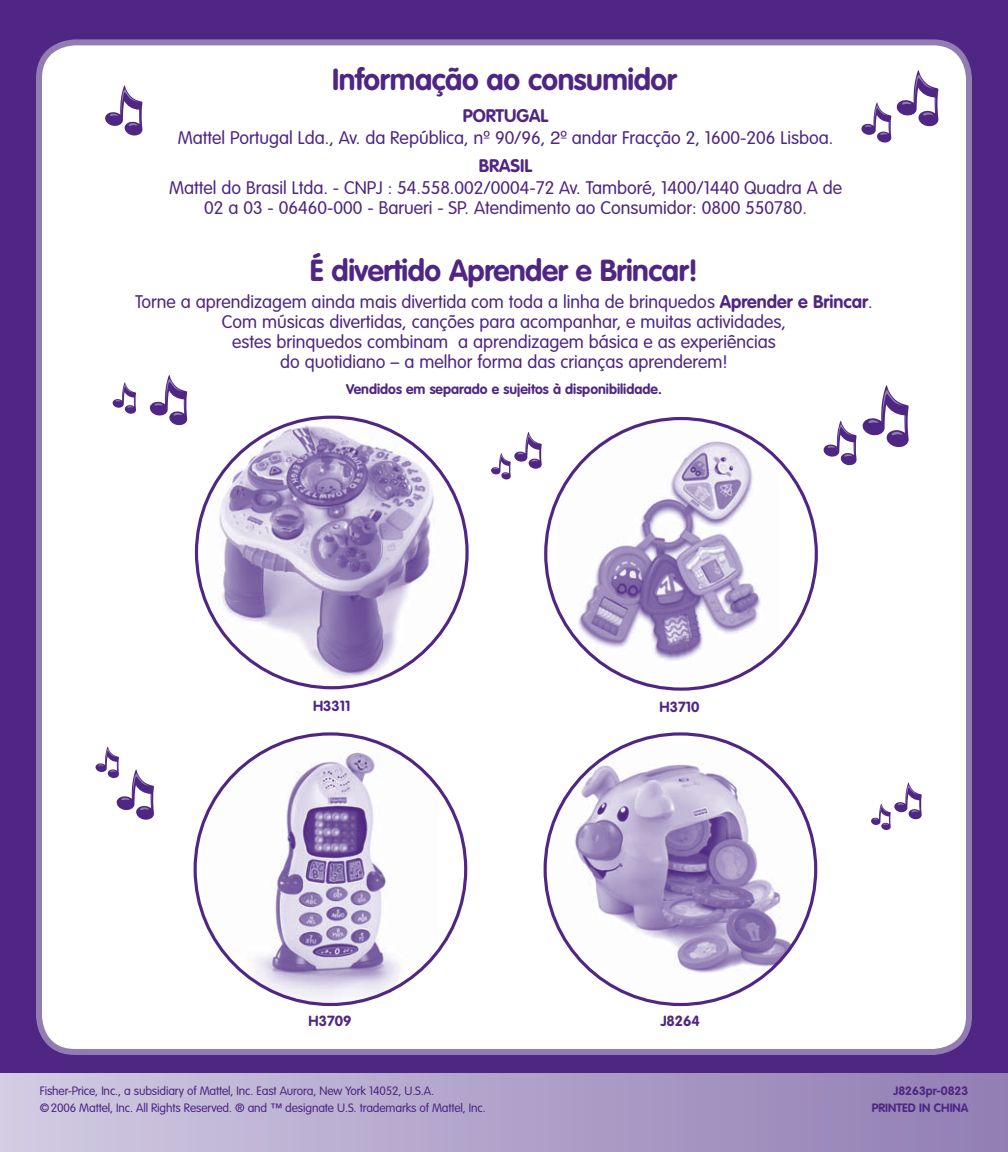
<style>
.page{position:relative;width:1008px;height:1152px;background:#4f2683}
.page>*{position:absolute;margin:0;border:0;box-sizing:border-box;transform-origin:0 0}
.t1{font:700 30px "VAG Rounded";letter-spacing:-.015em;color:#4f2683}
.t2{font:300 18px/20px "VAG Rounded";color:#4f2683;text-align:center}
.t3{font:700 18px "VAG Rounded";color:#4f2683}
.t4{font:700 14.4px "VAG Rounded";color:#4f2683}
.t5{font:700 14px "VAG Rounded";color:#4f2683}
.t6{font:300 12px "VAG Rounded";letter-spacing:-.01em;color:#4f2683}
.t7{font:700 12px "VAG Rounded";color:#4f2683}
.s1{font-weight:700}
.s2{font-family:"Helvetica";font-weight:400}
</style>
<div class="page">
<div style="left:0;top:1073px;width:1008px;height:79px;background:linear-gradient(to right,#d2cbe2,#917cb3)"></div>
<div style="left:39px;top:42px;width:930px;height:1010px;background:#fff;border-radius:36px"></div>
<div style="left:36px;top:39px;width:936px;height:1016px;border:6px solid #927db3;border-radius:36px"></div>
<svg style="left:823px;top:385px;width:86px;height:81px"></svg>
<svg style="left:149px;top:375px;width:38px;height:51px"></svg>
<svg style="left:112px;top:382px;width:24px;height:32px"></svg>
<svg style="left:491px;top:432px;width:51px;height:48px"></svg>
<img style="left:557px;top:419px;width:222px;height:265px">
<img style="left:545px;top:740px;width:271px;height:259px">
<img style="left:203px;top:734px;width:235px;height:271px">
<img style="left:204px;top:417px;width:263px;height:271px">
<svg style="left:861px;top:70px;width:78px;height:73px"></svg>
<svg style="left:95px;top:746px;width:59px;height:74px"></svg>
<svg style="left:871px;top:782px;width:51px;height:48px"></svg>
<svg style="left:105px;top:85px;width:38px;height:51px"></svg>
<h1 class="t1" style="left:332px;top:66px;width:346px">Informação ao consumidor</h1>
<p class="t2" style="left:178px;top:106px;width:657px;line-height:22px"><span class="s1">PORTUGAL<br></span>Mattel Portugal Lda., Av. da República, <span class="s2">nº</span> 90/96, <span class="s2">2º</span> andar Fracção 2, 1600-206 Lisboa.</p>
<p class="t3" style="left:479px;top:158px;width:55px">BRASIL</p>
<p class="t2" style="left:169px;top:179px;width:675px">Mattel do Brasil Ltda. - CNPJ : 54.558.002/0004-72 Av. Tamboré, 1400/1440 Quadra A de<br>02 a 03 - 06460-000 - Barueri - SP. Atendimento ao Consumidor: 0800 550780.</p>
<h1 class="t1" style="left:310px;top:257px;width:390px">É divertido Aprender e Brincar!</h1>
<p class="t2" style="left:135px;top:293px;width:739px">Torne a aprendizagem ainda mais divertida com toda a linha de brinquedos <span class="s1">Aprender e Brincar</span>.<br>Com músicas divertidas, canções para acompanhar, e muitas actividades,<br>estes brinquedos combinam a aprendizagem básica e as experiências<br>do quotidiano – a melhor forma das crianças aprenderem!</p>
<p class="t5" style="left:346px;top:383px;width:317px">Vendidos em separado e sujeitos à disponibilidade.</p>
<p class="t4" style="left:313px;top:700px;width:39px">H3311</p>
<p class="t4" style="left:660px;top:701px;width:41px">H3710</p>
<p class="t4" style="left:309px;top:1015px;width:44px">H3709</p>
<p class="t4" style="left:661px;top:1015px;width:41px">J8264</p>
<p class="t6" style="left:40px;top:1086px;width:396px">Fisher-Price, Inc., a subsidiary of Mattel, Inc. East Aurora, New York 14052, U.S.A.</p>
<p class="t7" style="left:893px;top:1086px;width:76px">J8263pr-0823</p>
<p class="t6" style="left:40px;top:1103px;width:447px">© 2006 Mattel, Inc. All Rights Reserved. ® and ™ designate U.S. trademarks of Mattel, Inc.</p>
<p class="t7" style="left:872px;top:1103px;width:98px">PRINTED IN CHINA</p>
</div>
